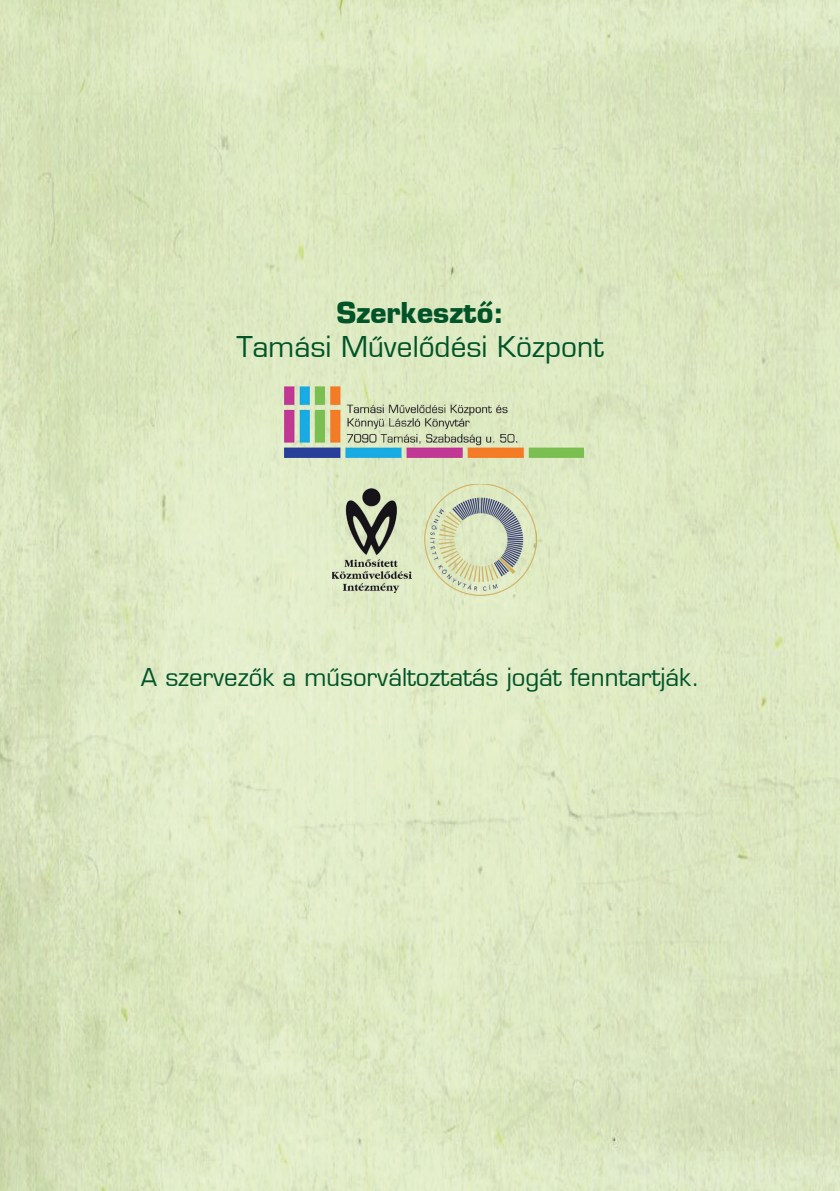
<style>
.page{position:relative;width:840px;height:1191px;background:#fff}
.page>*{position:absolute;margin:0;border:0;box-sizing:border-box;transform-origin:0 0}
.t1{font:28px "Eurostile";color:#005428}
.t2{font:700 28px "Eurostile";color:#005428}
.t3{font:24px "Eurostile";color:#005428}
</style>
<div class="page">
<img style="left:0;top:0;width:839px;height:1191px">
<img style="left:284px;top:386px;width:299px;height:71px">
<img style="left:332px;top:489px;width:79px;height:104px">
<img style="left:424px;top:484px;width:112px;height:111px">
<p class="t2" style="left:336px;top:294px;width:169px">Szerkesztő:</p>
<p class="t1" style="left:236px;top:329px;width:368px">Tamási Művelődési Központ</p>
<p class="t3" style="left:141px;top:662px;width:560px">A szervezők a műsorváltoztatás jogát fenntartják.</p>
</div>
